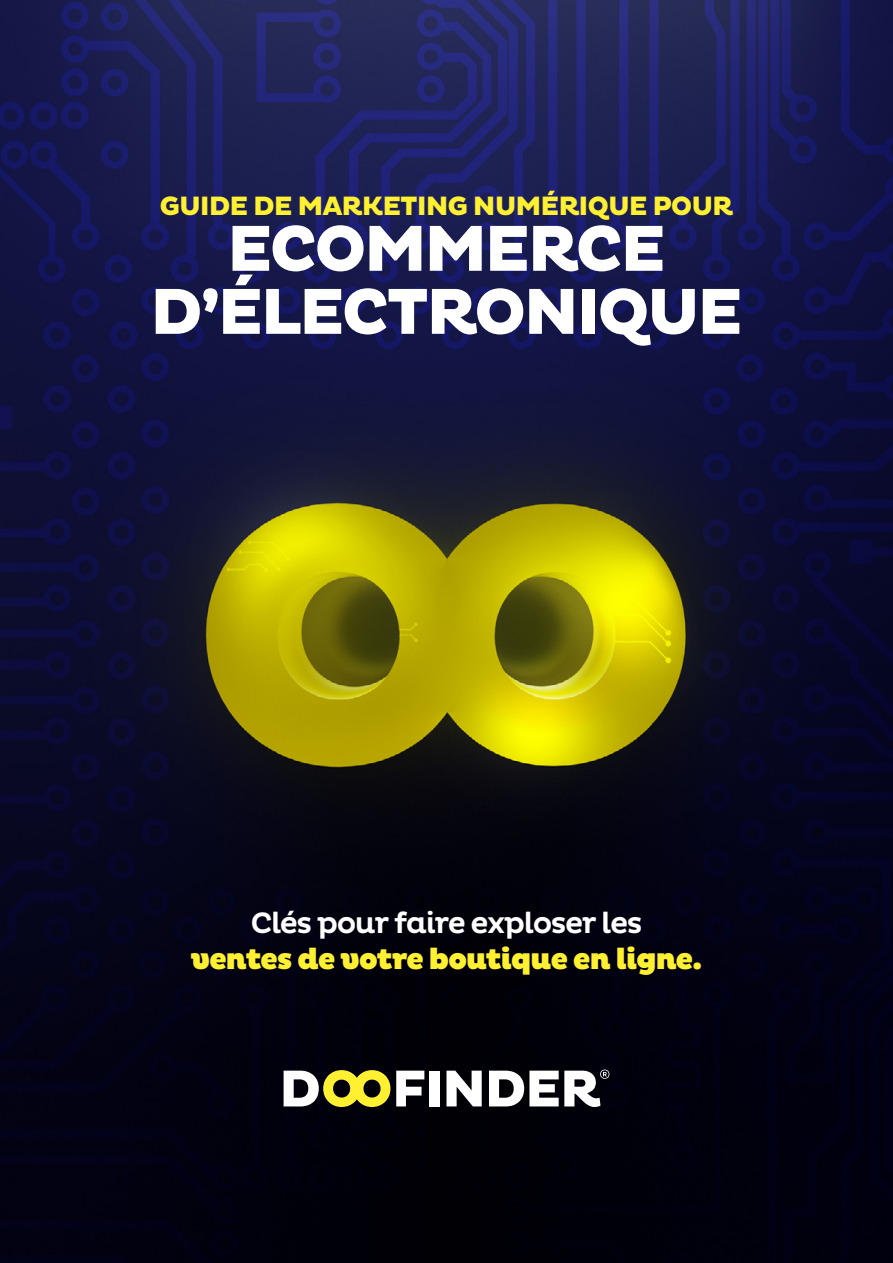
<style>
.page{position:relative;width:893px;height:1263px;background:#fff}
.page>*{position:absolute;margin:0;border:0;box-sizing:border-box;transform-origin:0 0}
.t1{font:800 66px/63px "Pluto";letter-spacing:-.05em;color:#fff;text-align:center}
.t2{font:900 30px "Pluto";letter-spacing:-.05em;color:#fff031}
.t3{font:500 30px "Pluto";letter-spacing:-.05em;color:#fff}
.t4{font:800 27px "Pluto";letter-spacing:-.04em;color:#fff031}
</style>
<div class="page">
<img style="left:0;top:0;width:893px;height:1263px">
<svg style="left:396px;top:1071px;width:28px;height:35px"></svg>
<div style="left:429px;top:1071px;width:10px;height:35px;background:#fff"></div>
<svg style="left:446px;top:1071px;width:36px;height:35px"></svg>
<svg style="left:284px;top:1070px;width:106px;height:37px"></svg>
<svg style="left:489px;top:1069px;width:120px;height:38px"></svg>
<p class="t4" style="left:159px;top:191px;width:576px">GUIDE DE MARKETING NUMÉRIQUE POUR</p>
<h1 class="t1" style="left:150px;top:219px;width:595px">ECOMMERCE<br>D’ÉLECTRONIQUE</h1>
<p class="t3" style="left:251px;top:906px;width:393px">Clés pour faire exploser les</p>
<p class="t2" style="left:191px;top:941px;width:513px">ventes de votre boutique en ligne.</p>
</div>
